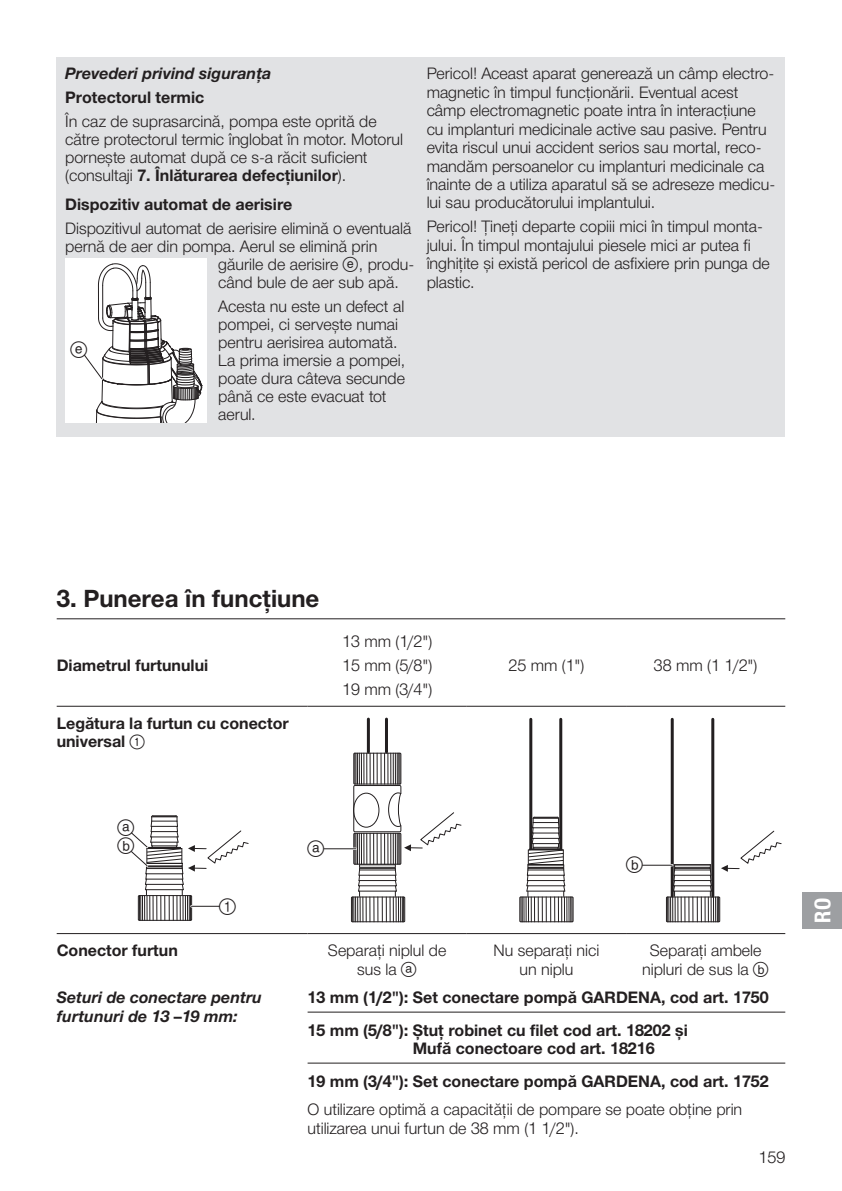
<style>
.page{position:relative;width:842px;height:1191px;background:#fff}
.page>*{position:absolute;margin:0;border:0;box-sizing:border-box;transform-origin:0 0}
.t1{font:700 24px "Gardena Sans";color:#231f20}
.t2{font:22px/18.6px "Ziffern";color:#231f20}
.t3{font:700 22px "Gardena Sans Cond";color:#fff}
.t4{font:16px/18.4px "Gardena Sans";color:#231f20}
.t5{font:700 16px/32.6px "Gardena Sans";color:#231f20}
.t6{font:italic 700 16px/18.4px "Gardena Sans";color:#231f20}
.s1{font-weight:700}
.s2{font-family:"Ziffern";font-size:20px}
.s3{font-family:"Ziffernim Kreisund Quadrat BQ";font-weight:400;font-size:20px}
</style>
<div class="page">
<div style="left:57px;top:57px;width:728px;height:380px;background:#e1e2e4"></div>
<div style="left:65px;top:258px;width:142px;height:165px;background:#fff"></div>
<svg style="left:84px;top:263px;width:118px;height:160px"></svg>
<hr style="left:57px;top:706px;width:251px;height:1px;background:#231f20">
<hr style="left:308px;top:706px;width:159px;height:1px;background:#231f20">
<hr style="left:467px;top:706px;width:159px;height:1px;background:#231f20">
<hr style="left:626px;top:706px;width:159px;height:1px;background:#231f20">
<hr style="left:57px;top:933px;width:251px;height:1px;background:#231f20">
<hr style="left:308px;top:933px;width:159px;height:1px;background:#231f20">
<hr style="left:467px;top:933px;width:159px;height:1px;background:#231f20">
<hr style="left:626px;top:933px;width:159px;height:1px;background:#231f20">
<hr style="left:57px;top:618px;width:728px;height:1px;background:#231f20">
<svg style="left:131px;top:815px;width:118px;height:105px"></svg>
<div style="left:353px;top:753px;width:48px;height:31px;border:1px solid #231f20"></div>
<hr style="left:377px;top:753px;width:1px;height:31px;background:#231f20">
<hr style="left:381px;top:753px;width:1px;height:31px;background:#231f20">
<hr style="left:384px;top:753px;width:1px;height:31px;background:#231f20">
<hr style="left:387px;top:753px;width:1px;height:31px;background:#231f20">
<hr style="left:390px;top:753px;width:1px;height:31px;background:#231f20">
<hr style="left:393px;top:753px;width:1px;height:31px;background:#231f20">
<hr style="left:395px;top:753px;width:1px;height:31px;background:#231f20">
<hr style="left:397px;top:753px;width:1px;height:31px;background:#231f20">
<hr style="left:398px;top:753px;width:1px;height:31px;background:#231f20">
<hr style="left:399px;top:753px;width:1px;height:31px;background:#231f20">
<hr style="left:373px;top:753px;width:1px;height:31px;background:#231f20">
<hr style="left:370px;top:753px;width:1px;height:31px;background:#231f20">
<hr style="left:366px;top:753px;width:1px;height:31px;background:#231f20">
<hr style="left:363px;top:753px;width:1px;height:31px;background:#231f20">
<hr style="left:361px;top:753px;width:1px;height:31px;background:#231f20">
<hr style="left:359px;top:753px;width:1px;height:31px;background:#231f20">
<hr style="left:357px;top:753px;width:1px;height:31px;background:#231f20">
<hr style="left:355px;top:753px;width:1px;height:31px;background:#231f20">
<hr style="left:354px;top:753px;width:1px;height:31px;background:#231f20">
<div style="left:353px;top:833px;width:48px;height:31px;border:1px solid #231f20"></div>
<hr style="left:377px;top:833px;width:1px;height:31px;background:#231f20">
<hr style="left:381px;top:833px;width:1px;height:31px;background:#231f20">
<hr style="left:384px;top:833px;width:1px;height:31px;background:#231f20">
<hr style="left:387px;top:833px;width:1px;height:31px;background:#231f20">
<hr style="left:390px;top:833px;width:1px;height:31px;background:#231f20">
<hr style="left:393px;top:833px;width:1px;height:31px;background:#231f20">
<hr style="left:395px;top:833px;width:1px;height:31px;background:#231f20">
<hr style="left:397px;top:833px;width:1px;height:31px;background:#231f20">
<hr style="left:398px;top:833px;width:1px;height:31px;background:#231f20">
<hr style="left:399px;top:833px;width:1px;height:31px;background:#231f20">
<hr style="left:373px;top:833px;width:1px;height:31px;background:#231f20">
<hr style="left:370px;top:833px;width:1px;height:31px;background:#231f20">
<hr style="left:366px;top:833px;width:1px;height:31px;background:#231f20">
<hr style="left:363px;top:833px;width:1px;height:31px;background:#231f20">
<hr style="left:361px;top:833px;width:1px;height:31px;background:#231f20">
<hr style="left:359px;top:833px;width:1px;height:31px;background:#231f20">
<hr style="left:357px;top:833px;width:1px;height:31px;background:#231f20">
<hr style="left:355px;top:833px;width:1px;height:31px;background:#231f20">
<hr style="left:354px;top:833px;width:1px;height:31px;background:#231f20">
<div style="left:353px;top:785px;width:48px;height:47px;border:1px solid #231f20"></div>
<div style="left:353px;top:792px;width:26px;height:35px;border:1px solid #231f20;border-radius:50%"></div>
<hr style="left:360px;top:864px;width:35px;height:1px;background:#231f20">
<div style="left:351px;top:896px;width:54px;height:26px;border:1px solid #231f20"></div>
<svg style="left:352px;top:865px;width:52px;height:57px"></svg>
<svg style="left:388px;top:792px;width:73px;height:59px"></svg>
<hr style="left:367px;top:719px;width:3px;height:33px;background:#231f20">
<hr style="left:385px;top:719px;width:3px;height:33px;background:#231f20">
<hr style="left:324px;top:847px;width:32px;height:3px;background:#fff">
<hr style="left:324px;top:848px;width:32px;height:1px;background:#231f20">
<div style="left:519px;top:896px;width:54px;height:26px;border:1px solid #231f20"></div>
<svg style="left:520px;top:816px;width:52px;height:106px"></svg>
<hr style="left:529px;top:719px;width:3px;height:129px;background:#231f20">
<hr style="left:559px;top:719px;width:3px;height:129px;background:#231f20">
<div style="left:666px;top:896px;width:54px;height:26px;border:1px solid #231f20"></div>
<svg style="left:667px;top:830px;width:114px;height:92px"></svg>
<hr style="left:671px;top:719px;width:3px;height:177px;background:#231f20">
<hr style="left:711px;top:719px;width:3px;height:177px;background:#231f20">
<hr style="left:642px;top:864px;width:30px;height:2px;background:#fff">
<hr style="left:642px;top:865px;width:30px;height:1px;background:#231f20">
<hr style="left:308px;top:1011px;width:477px;height:1px;background:#231f20">
<hr style="left:308px;top:1062px;width:477px;height:1px;background:#231f20">
<div style="left:802px;top:892px;width:40px;height:36px;background:#9d9fa2"></div>
<p class="t6" style="left:65px;top:64px;width:208px">Prevederi privind siguranţa</p>
<p class="t5" style="left:65px;top:80px;width:141px">Protectorul termic</p>
<p class="t4" style="left:65px;top:111px;width:339px">În caz de suprasarcină, pompa este oprită de către protectorul termic înglobat în motor. Motorul porneşte automat după ce s-a răcit suficient (consultaji <span class="s1">7. Înlăturarea defecţiunilor</span>).</p>
<p class="t5" style="left:65px;top:187px;width:229px">Dispozitiv automat de aerisire</p>
<p class="t4" style="left:65px;top:218px;width:348px">Dispozitivul automat de aerisire elimină o eventuală pernă de aer din pompa. Aerul se elimină prin</p>
<p class="t4" style="left:218px;top:254px;width:198px">găurile de aerisire <span class="s2">E</span>, produ&shy;când bule de aer sub apă.</p>
<p class="t4" style="left:218px;top:296px;width:189px">Acesta nu este un defect al pompei, ci serveşte numai pentru aerisirea automată.<br>La prima imersie a pompei, poate dura câteva secunde până ce este evacuat tot aerul.</p>
<h2 class="t2" style="left:71px;top:341px;width:19px">E</h2>
<p class="t4" style="left:427px;top:64px;width:350px">Pericol! Aceast aparat generează un câmp electro&shy;magnetic în timpul funcţionării. Eventual acest câmp electromagnetic poate intra în interacţiune cu implanturi medicinale active sau pasive. Pentru evita riscul unui accident serios sau mortal, reco&shy;mandăm persoanelor cu implanturi medicinale ca înainte de a utiliza aparatul să se adreseze medicu&shy;lui sau producătorului implantului.</p>
<p class="t4" style="left:427px;top:217px;width:345px">Pericol! Ţineţi departe copiii mici în timpul monta&shy;jului. În timpul montajului piesele mici ar putea fi înghiţite şi există pericol de asfixiere prin punga de plastic.</p>
<h1 class="t1" style="left:57px;top:581px;width:264px">3. Punerea în funcţiune</h1>
<p class="t5" style="left:57px;top:648px;width:153px">Diametrul furtunului</p>
<p class="t5" style="left:57px;top:713px;width:234px;line-height:18.4px">Legătura la furtun cu conector universal <span class="s3">1</span></p>
<p class="t4" style="left:342px;top:628px;width:92px;line-height:24px;text-align:justify">13 mm (1/2")<br>15 mm (5/8")<br>19 mm (3/4")</p>
<h2 class="t2" style="left:117px;top:818px;width:19px">A<br>B</h2>
<h2 class="t2" style="left:219px;top:897px;width:19px">1</h2>
<h2 class="t2" style="left:308px;top:840px;width:19px">A</h2>
<p class="t4" style="left:508px;top:655px;width:77px">25 mm (1")</p>
<p class="t4" style="left:654px;top:655px;width:105px">38 mm (1 1/2")</p>
<h2 class="t2" style="left:626px;top:856px;width:19px">B</h2>
<p class="t5" style="left:57px;top:933px;width:123px">Conector furtun</p>
<p class="t4" style="left:328px;top:940px;width:120px;text-align:center">Separaţi niplul de sus la <span class="s2">A</span></p>
<p class="t4" style="left:493px;top:940px;width:108px;text-align:center">Nu separaţi nici un niplu</p>
<p class="t4" style="left:642px;top:940px;width:128px;text-align:center">Separaţi ambele nipluri de sus la <span class="s2">B</span></p>
<p class="t6" style="left:57px;top:987px;width:207px">Seturi de conectare pentru furtunuri de 13 –19 mm:</p>
<p class="t5" style="left:308px;top:980px;width:463px">13 mm (1/2"): Set conectare pompă GARDENA, cod art. 1750<br>15 mm (5/8"): Ştuţ robinet cu filet cod art. 18202 şi</p>
<p class="t5" style="left:308px;top:1031px;width:463px;text-align:center">Mufă conectoare cod art. 18216<br>19 mm (3/4"): Set conectare pompă GARDENA, cod art. 1752</p>
<p class="t4" style="left:308px;top:1099px;width:436px">O utilizare optimă a capacităţii de pompare se poate obţine prin utilizarea unui furtun de 38 mm (1 1/2").</p>
<p class="t4" style="left:759px;top:1147px;width:28px">159</p>
<h2 class="t3" style="left:807px;top:922px;width:26px;rotate:-90deg">RO</h2>
</div>
